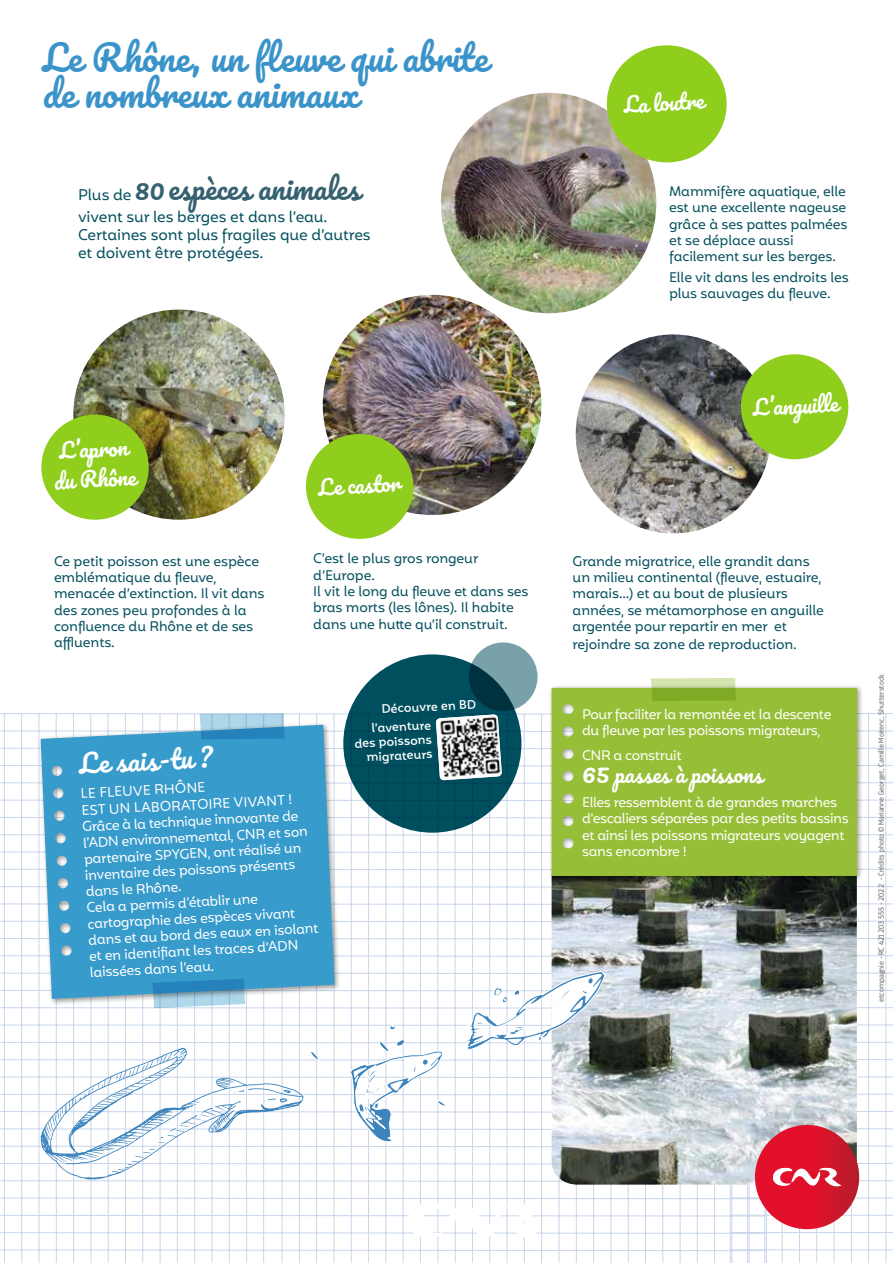
<style>
.page{position:relative;width:893px;height:1263px;background:#fff}
.page>*{position:absolute;margin:0;border:0;box-sizing:border-box;transform-origin:0 0}
.t1{font:35.7px/35.7px "Pacifico";color:#3b94c9}
.t2{font:28.5px "Pacifico";color:#366170}
.t3{font:25.95px "Pacifico";color:#fff}
.t4{font:21px/30px "Pacifico";color:#fff;text-align:center}
.t5{font:15px/18px "Mohr Alt";letter-spacing:-.01em;color:#04505e}
.t6{font:13.5px/16.2px "Mohr Alt";letter-spacing:-.01em;color:#04505e}
.t7{font:13.5px/16.2px "Mohr Alt";letter-spacing:-.03em;color:#fff}
.t8{font:500 12px/18.5px "Mohr Alt";color:#fff}
.t9{font:300 7.5px "Darwin";color:#646363}
.s1{font-family:"Mohr Alt";font-size:15px;color:#04505e}
.s2{font-size:25.95px}
</style>
<div class="page">
<svg style="left:0;top:713px;width:729px;height:550px"></svg>
<svg style="left:408px;top:1202px;width:134px;height:37px"></svg>
<svg style="left:729px;top:713px;width:164px;height:550px"></svg>
<img style="left:552px;top:882px;width:305px;height:302px">
<svg style="left:41px;top:1048px;width:262px;height:131px"></svg>
<svg style="left:309px;top:1050px;width:12px;height:11px"></svg>
<svg style="left:389px;top:1024px;width:7px;height:7px"></svg>
<svg style="left:349px;top:1038px;width:98px;height:104px"></svg>
<svg style="left:466px;top:970px;width:139px;height:81px"></svg>
<div style="left:37px;top:722px;width:304px;height:283px;background:#000;opacity:.4"></div>
<svg style="left:41px;top:725px;width:293px;height:274px;background:#45a1ce"></svg>
<svg style="left:200px;top:713px;width:85px;height:26px;background:#77b3d5"></svg>
<svg style="left:152px;top:979px;width:93px;height:29px;background:#71acce"></svg>
<div style="left:548px;top:684px;width:316px;height:198px;background:#000;opacity:.4"></div>
<div style="left:552px;top:688px;width:305px;height:188px;background:#97be37"></div>
<svg style="left:651px;top:678px;width:85px;height:23px;background:#a2c160"></svg>
<img style="left:441px;top:93px;width:215px;height:220px">
<img style="left:576px;top:334px;width:195px;height:199px">
<img style="left:73px;top:310px;width:212px;height:210px">
<img style="left:323px;top:295px;width:219px;height:220px">
<div style="left:41px;top:415px;width:108px;height:105px;background:#90ce1d;border-radius:50%"></div>
<div style="left:306px;top:434px;width:107px;height:105px;background:#90ce1d;border-radius:50%"></div>
<div style="left:741px;top:354px;width:107px;height:105px;background:#90ce1d;border-radius:50%"></div>
<div style="left:607px;top:45px;width:120px;height:117px;background:#90ce1d;border-radius:50%"></div>
<div style="left:343px;top:654px;width:178px;height:179px;background:#004f5f;border-radius:50%"></div>
<img style="left:436px;top:714px;width:66px;height:66px">
<svg style="left:469px;top:642px;width:69px;height:69px;background:#55808a"></svg>
<div style="left:755px;top:1125px;width:104px;height:104px;background:linear-gradient(to right,#ef0e2c,#c31a2b);border-radius:52px"></div>
<svg style="left:773px;top:1168px;width:68px;height:18px"></svg>
<h1 class="t1" style="left:43px;top:42px;width:447px">Le Rhône, un fleuve qui abrite de nombreux animaux</h1>
<h2 class="t2" style="left:78px;top:173px;width:283px"><span class="s1">Plus de</span> 80espèces animales</h2>
<p class="t5" style="left:78px;top:208px;width:294px">vivent sur les berges et dans l’eau.<br>Certaines sont plus fragiles que d’autres et doivent être protégées.</p>
<h3 class="t4" style="left:623px;top:91px;width:81px;rotate:-3deg">La loutre</h3>
<p class="t6" style="left:669px;top:183px;width:180px">Mammifère aquatique, elle est une excellente nageuse grâce à ses pattes palmées et se déplace aussi facilement sur les berges.</p>
<p class="t6" style="left:669px;top:269px;width:181px">Elle vit dans les endroits les plus sauvages du fleuve.</p>
<h3 class="t4" style="left:52px;top:437px;width:83px;rotate:-3deg">L’apron du Rhône</h3>
<h3 class="t4" style="left:318px;top:473px;width:83px;rotate:-3deg">Le castor</h3>
<h3 class="t4" style="left:752px;top:394px;width:87px;rotate:-3deg">L’anguille</h3>
<p class="t6" style="left:313px;top:551px;width:217px">C’est le plus gros rongeur d’Europe.<br>Il vit le long du fleuve et dans ses bras morts (les lônes). Il habite</p>
<p class="t6" style="left:313px;top:617px;width:196px">dans une hutte qu’il construit.</p>
<p class="t6" style="left:54px;top:553px;width:212px">Ce petit poisson est une espèce emblématique du fleuve, menacée d’extinction. Il vit dans des zones peu profondes à la confluence du Rhône et de ses affluents.</p>
<p class="t6" style="left:573px;top:553px;width:253px">Grande migratrice, elle grandit dans un milieu continental (fleuve, estuaire, marais...) et au bout de plusieurs années, se métamorphose en anguille argentée pour repartir en mer et</p>
<p class="t6" style="left:573px;top:636px;width:226px">rejoindre sa zone de reproduction.</p>
<h3 class="t3" style="left:78px;top:750px;width:135px;rotate:-3deg">Le sais-tu ?</h3>
<p class="t7" style="left:80px;top:785px;width:232px;rotate:-3deg">LE FLEUVE RHÔNE<br>EST UN LABORATOIRE VIVANT !<br>Grâce à la technique innovante de l’ADN environnemental, CNR et son partenaire SPYGEN, ont réalisé un inventaire des poissons présents dans le Rhône.<br>Cela a permis d’établir une cartographie des espèces vivant dans et au bord des eaux en isolant et en identifi ant les traces d’ADN laissées dans l’eau.</p>
<p class="t8" style="left:370px;top:700px;width:107px;text-indent:11px;rotate:-3deg">Découvre en BD l’aventure</p>
<p class="t8" style="left:354px;top:736px;width:79px;line-height:14.4px;text-align:right;rotate:-3deg">des poissons migrateurs</p>
<p class="t7" style="left:582px;top:706px;width:251px">Pour faciliter la remontée et la descente du fleuve par les poissons migrateurs,</p>
<p class="t7" style="left:582px;top:747px;width:101px">CNR a construit</p>
<h3 class="t4" style="left:582px;top:760px;width:182px"><span class="s2">65</span> passes à poissons</h3>
<p class="t7" style="left:582px;top:794px;width:268px">Elles ressemblent à de grandes marches d’escaliers séparées par des petits bassins et ainsi les poissons migrateurs voyagent sans encombre !</p>
<p class="t9" style="left:877px;top:880px;width:208px;rotate:-90deg">- Crédits photo © Marianne Georget, Camille Moirenc, Shutterstock</p>
<p class="t9" style="left:877px;top:1002px;width:120px;rotate:-90deg">etcompagnie - RC 421 203 555 - 2022</p>
</div>
